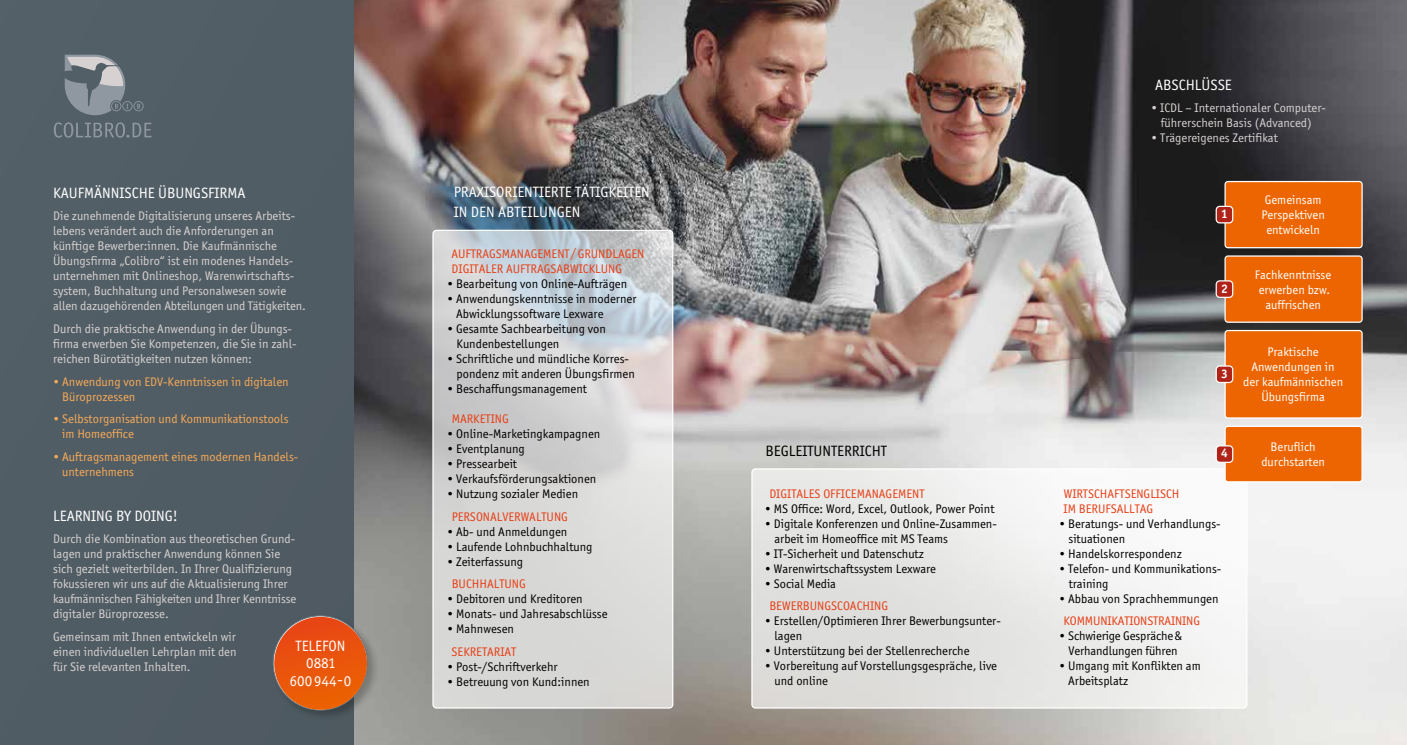
<style>
.page{position:relative;width:1407px;height:745px;background:#fff}
.page>*{position:absolute;margin:0;border:0;box-sizing:border-box;transform-origin:0 0}
.t1{font:15px/17.5px "Officina Sans ITC Pro";color:#fff}
.t2{font:15px "Officina Sans ITC Pro";color:#000}
.t3{font:12.5px/15px "Officina Sans ITC Pro";color:#000}
.t4{font:12.5px/15px "Officina Sans ITC Pro";color:#d7d2d1}
.t5{font:12.5px/15px "Officina Sans ITC Pro";color:#e73f16}
.t6{font:12.5px/15px "Officina Sans ITC Pro";color:#f7aa58}
.t7{font:12.5px/15px "Officina Sans ITC Pro";color:#fff;text-align:center}
.t8{font:700 12.5px "Officina Sans ITC Pro";color:#fff}
</style>
<div class="page">
<div style="left:0;top:0;width:354px;height:744px;background:#546169"></div>
<img style="left:354px;top:0;width:1053px;height:744px">
<svg style="left:433px;top:230px;width:240px;height:477px;background:#d3d5d5"></svg>
<div style="left:432px;top:229px;width:241px;height:479px;border:1px solid #fff;border-radius:4px"></div>
<svg style="left:54px;top:122px;width:98px;height:16px"></svg>
<svg style="left:65px;top:55px;width:79px;height:60px"></svg>
<div style="left:752px;top:468px;width:495px;height:239px;background:linear-gradient(to right,#dcdcda,#f9f9f9);border-radius:4px"></div>
<div style="left:751px;top:468px;width:496px;height:240px;border:1px solid #fff;border-radius:4px"></div>
<div style="left:271px;top:613px;width:108px;height:108px;background:#000;opacity:.25"></div>
<div style="left:274px;top:616px;width:93px;height:93px;background:linear-gradient(to bottom,#e64a1e,#ec6000);border-radius:46px"></div>
<div style="left:1225px;top:181px;width:137px;height:66px;background:#ec6500;border-radius:3px"></div>
<div style="left:1224px;top:181px;width:138px;height:67px;border:1px solid #fff;border-radius:3px"></div>
<div style="left:1225px;top:330px;width:137px;height:87px;background:#ec6500;border-radius:3px"></div>
<div style="left:1224px;top:330px;width:138px;height:88px;border:1px solid #fff;border-radius:3px"></div>
<div style="left:1225px;top:426px;width:137px;height:55px;background:#ec6500;border-radius:3px"></div>
<div style="left:1224px;top:425px;width:138px;height:57px;border:1px solid #fff;border-radius:3px"></div>
<div style="left:1225px;top:256px;width:137px;height:66px;background:#ec6500;border-radius:3px"></div>
<div style="left:1224px;top:255px;width:138px;height:67px;border:1px solid #fff;border-radius:3px"></div>
<div style="left:1216px;top:206px;width:16px;height:17px;background:#b02319;border-radius:4px"></div>
<div style="left:1215px;top:206px;width:18px;height:17px;border:1px solid #fff;border-radius:4px"></div>
<div style="left:1216px;top:281px;width:16px;height:16px;background:#b02319;border-radius:4px"></div>
<div style="left:1215px;top:280px;width:18px;height:18px;border:1px solid #fff;border-radius:4px"></div>
<div style="left:1216px;top:366px;width:16px;height:16px;background:#b02319;border-radius:4px"></div>
<div style="left:1215px;top:365px;width:18px;height:18px;border:1px solid #fff;border-radius:4px"></div>
<div style="left:1216px;top:445px;width:16px;height:17px;background:#b02319;border-radius:4px"></div>
<div style="left:1215px;top:445px;width:18px;height:17px;border:1px solid #fff;border-radius:4px"></div>
<p class="t1" style="left:53px;top:184px;width:194px">KAUFMÄNNISCHE ÜBUNGSFIRMA</p>
<p class="t4" style="left:53px;top:208px;width:254px">Die zunehmende Digitalisierung unseres Arbeits&shy;lebens verändert auch die Anforderungen an künftige Bewerber:innen. Die Kaufmännische Übungsfirma „Colibro“ ist ein modenes Handels&shy;unternehmen mit Onlineshop, Warenwirtschafts&shy;system, Buchhaltung und Personalwesen sowie allen dazugehörenden Abteilungen und Tätigkeiten.</p>
<p class="t4" style="left:53px;top:321px;width:245px">Durch die praktische Anwendung in der Übungs&shy;firma erwerben Sie Kompetenzen, die Sie in zahl&shy;reichen Bürotätigkeiten nutzen können:</p>
<p class="t6" style="left:62px;top:373px;width:228px;text-indent:-9px">• Anwendung von EDV-Kenntnissen in digitalen<br>Büroprozessen</p>
<p class="t6" style="left:62px;top:411px;width:228px;text-indent:-9px">• Selbstorganisation und Kommunikationstools im Homeoffice</p>
<p class="t6" style="left:62px;top:448px;width:238px;text-indent:-9px">• Auftragsmanagement eines modernen Handels&shy;unternehmens</p>
<p class="t1" style="left:53px;top:506px;width:126px">LEARNING BY DOING!</p>
<p class="t4" style="left:53px;top:531px;width:245px">Durch die Kombination aus theoretischen Grund&shy;lagen und praktischer Anwendung können Sie sich gezielt weiterbilden. In Ihrer Qualifizierung fokussieren wir uns auf die Aktualisierung Ihrer kaufmännischen Fähigkeiten und Ihrer Kenntnisse digitaler Büroprozesse.</p>
<p class="t4" style="left:53px;top:628px;width:185px;text-align:justify">Gemeinsam mit Ihnen entwickeln wir einen individuellen Lehrplan mit den für Sie relevanten Inhalten.</p>
<p class="t1" style="left:290px;top:636px;width:63px;text-align:center">TELEFON<br>0881<br>600 944-0</p>
<p class="t1" style="left:454px;top:182px;width:198px;line-height:20px">PRAXISORIENTIERTE TÄTIGKEITEN<br>IN DEN ABTEILUNGEN</p>
<p class="t5" style="left:451px;top:246px;width:195px">AUFTRAGSMANAGEMENT/GRUNDLAGEN<br>DIGITALER AUFTRAGSABWICKLUNG</p>
<p class="t3" style="left:447px;top:276px;width:182px">• Bearbeitung von Online-Aufträgen</p>
<p class="t3" style="left:456px;top:291px;width:182px;text-indent:-9px">• Anwendungskenntnisse in moderner<br>Abwicklungssoftware Lexware</p>
<p class="t3" style="left:456px;top:321px;width:151px;text-indent:-9px">• Gesamte Sachbearbeitung von<br>Kundenbestellungen</p>
<p class="t3" style="left:457px;top:351px;width:180px;text-indent:-10px">• Schriftliche und mündliche Korres&shy;pondenz mit anderen Übungsfirmen</p>
<p class="t3" style="left:447px;top:381px;width:141px">• Beschaffungsmanagement</p>
<p class="t5" style="left:452px;top:411px;width:58px">MARKETING</p>
<p class="t3" style="left:447px;top:426px;width:155px">• Online-Marketingkampagnen</p>
<p class="t3" style="left:447px;top:441px;width:79px">• Eventplanung</p>
<p class="t3" style="left:447px;top:456px;width:71px">• Pressearbeit</p>
<p class="t3" style="left:447px;top:471px;width:151px">• Verkaufsförderungsaktionen</p>
<p class="t3" style="left:447px;top:486px;width:132px">• Nutzung sozialer Medien</p>
<p class="t5" style="left:452px;top:508px;width:118px">PERSONALVERWALTUNG</p>
<p class="t3" style="left:447px;top:523px;width:122px">• Ab- und Anmeldungen</p>
<p class="t3" style="left:447px;top:538px;width:147px">• Laufende Lohnbuchhaltung</p>
<p class="t3" style="left:447px;top:553px;width:77px">• Zeiterfassung</p>
<p class="t5" style="left:452px;top:576px;width:76px">BUCHHALTUNG</p>
<p class="t3" style="left:447px;top:591px;width:137px">• Debitoren und Kreditoren</p>
<p class="t3" style="left:447px;top:606px;width:162px">• Monats- und Jahresabschlüsse</p>
<p class="t3" style="left:447px;top:621px;width:68px">• Mahnwesen</p>
<p class="t5" style="left:451px;top:643px;width:66px">SEKRETARIAT</p>
<p class="t3" style="left:447px;top:658px;width:112px">• Post-/Schriftverkehr</p>
<p class="t3" style="left:447px;top:673px;width:144px">• Betreuung von Kund:innen</p>
<p class="t2" style="left:765px;top:442px;width:123px">BEGLEITUNTERRICHT</p>
<p class="t5" style="left:769px;top:485px;width:157px">DIGITALES OFFICEMANAGEMENT</p>
<p class="t3" style="left:765px;top:500px;width:231px">• MS Office: Word, Excel, Outlook, Power Point</p>
<p class="t3" style="left:774px;top:515px;width:224px;text-indent:-10px">• Digitale Konferenzen und Online-Zusammen&shy;arbeit im Homeoffice mit MS Teams</p>
<p class="t3" style="left:765px;top:545px;width:160px">• IT-Sicherheit und Datenschutz</p>
<p class="t3" style="left:765px;top:560px;width:173px">• Warenwirtschaftssystem Lexware</p>
<p class="t3" style="left:765px;top:575px;width:73px">• Social Media</p>
<p class="t5" style="left:769px;top:598px;width:120px">BEWERBUNGSCOACHING</p>
<p class="t3" style="left:774px;top:613px;width:228px;text-indent:-10px">• Erstellen/Optimieren Ihrer Bewerbungsunter&shy;lagen</p>
<p class="t3" style="left:765px;top:643px;width:206px">• Unterstützung bei der Stellenrecherche</p>
<p class="t3" style="left:774px;top:658px;width:224px;text-indent:-10px">• Vorbereitung auf Vorstellungsgespräche, live und online</p>
<p class="t1" style="left:1155px;top:76px;width:78px">ABSCHLÜSSE</p>
<p class="t4" style="left:1151px;top:100px;width:176px;text-align:center">• ICDL – Internationaler Computer&shy;führerschein Basis (Advanced)</p>
<p class="t4" style="left:1151px;top:130px;width:128px">• Trägereigenes Zertifikat</p>
<p class="t8" style="left:1221px;top:206px;width:8px">1</p>
<p class="t8" style="left:1221px;top:280px;width:8px">2</p>
<p class="t8" style="left:1221px;top:365px;width:8px">3</p>
<p class="t8" style="left:1221px;top:445px;width:8px">4</p>
<p class="t5" style="left:1063px;top:485px;width:117px">WIRTSCHAFTSENGLISCH<br>IM BERUFSALLTAG</p>
<p class="t3" style="left:1068px;top:515px;width:154px;text-indent:-9px">• Beratungs- und Verhandlungs&shy;situationen</p>
<p class="t3" style="left:1059px;top:545px;width:124px">• Handelskorrespondenz</p>
<p class="t3" style="left:1068px;top:560px;width:154px;text-indent:-10px">• Telefon- und Kommunikations&shy;training</p>
<p class="t3" style="left:1059px;top:590px;width:161px">• Abbau von Sprachhemmungen</p>
<p class="t5" style="left:1063px;top:613px;width:138px">KOMMUNIKATIONSTRAINING</p>
<p class="t3" style="left:1059px;top:628px;width:125px;text-align:center">• Schwierige Gespräche&amp;<br>Verhandlungen führen</p>
<p class="t3" style="left:1068px;top:658px;width:134px;text-indent:-9px">• Umgang mit Konflikten am<br>Arbeitsplatz</p>
<p class="t7" style="left:1261px;top:192px;width:65px">Gemeinsam<br>Perspektiven entwickeln</p>
<p class="t7" style="left:1255px;top:267px;width:78px">Fachkenntnisse erwerben bzw. auffrischen</p>
<p class="t7" style="left:1243px;top:344px;width:102px">Praktische<br>Anwendungen in der kaufmännischen<br>Übungsfirma</p>
<p class="t7" style="left:1261px;top:439px;width:65px">Beruflich durchstarten</p>
</div>
